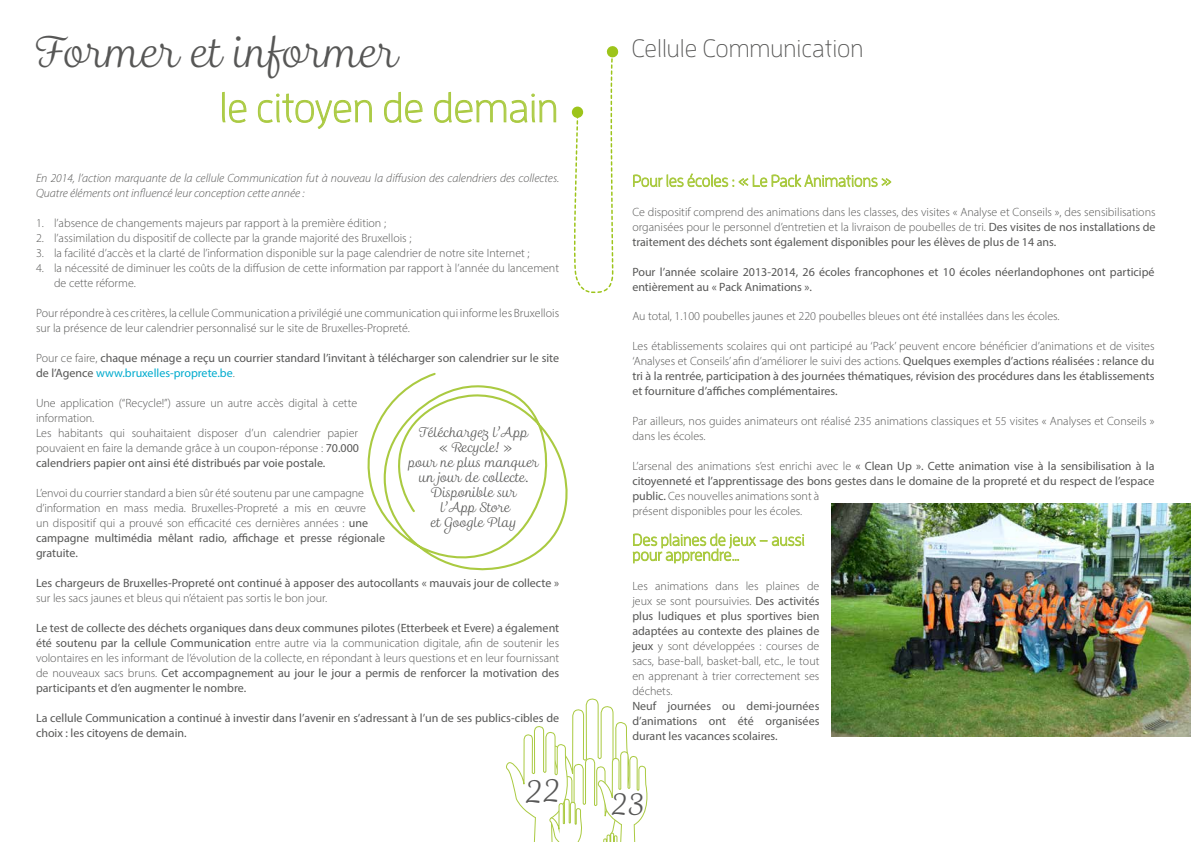
<style>
.page{position:relative;width:1191px;height:842px;background:#fff}
.page>*{position:absolute;margin:0;border:0;box-sizing:border-box;transform-origin:0 0}
.t1{font:300 41px "Enzo OT";color:#aaca41}
.t2{font:41px "Madre Script";color:#575756}
.t3{font:300 25px "Enzo OT";color:#575756}
.t4{font:300 16px/15px "Enzo OT";color:#aaca41}
.t5{font:13px/15px "Madre Script";color:#575756;text-align:center}
.t6{font:300 12px/15px "Myriad Pro";color:#575756}
.t7{font:12px/15px "Myriad Pro";color:#575756}
.t8{font:italic 300 12px/15px "Myriad Pro";color:#575756}
.s1{font-weight:300}
.s2{color:#00abce}
.s3{font-weight:400}
</style>
<div class="page">
<svg style="left:222px;top:92px;width:24px;height:31px"></svg>
<svg style="left:258px;top:93px;width:114px;height:36px"></svg>
<svg style="left:384px;top:92px;width:38px;height:31px"></svg>
<svg style="left:434px;top:92px;width:122px;height:31px"></svg>
<svg style="left:573px;top:46px;width:45px;height:247px"></svg>
<svg style="left:633px;top:173px;width:258px;height:14px"></svg>
<img style="left:831px;top:504px;width:359px;height:232px">
<svg style="left:367px;top:372px;width:138px;height:199px"></svg>
<svg style="left:505px;top:390px;width:299px;height:452px"></svg>
<h1 class="t2" style="left:36px;top:29px;width:363px">Former et informer</h1>
<h2 class="t3" style="left:631px;top:33px;width:233px">Cellule Communication</h2>
<h1 class="t1" style="left:219px;top:83px;width:340px">le citoyen de demain</h1>
<p class="t8" style="left:36px;top:171px;width:525px">En 2014, l’action marquante de la cellule Communication fut à nouveau la diffusion des calendriers des collectes.<br>Quatre éléments ont influencé leur conception cette année :</p>
<p class="t6" style="left:36px;top:216px;width:351px">1. l’absence de changements majeurs par rapport à la première édition ;</p>
<p class="t6" style="left:36px;top:231px;width:377px">2. l’assimilation du dispositif de collecte par la grande majorité des Bruxellois ;</p>
<p class="t6" style="left:36px;top:246px;width:495px">3. la facilité d’accès et la clarté de l’information disponible sur la page calendrier de notre site Internet ;</p>
<p class="t6" style="left:54px;top:261px;width:506px;text-indent:-18px">4. la nécessité de diminuer les coûts de la diffusion de cette information par rapport à l’année du lancement de cette réforme.</p>
<p class="t6" style="left:36px;top:306px;width:524px">Pour répondre à ces critères, la cellule Communication a privilégié une communication qui informe les Bruxellois sur la présence de leur calendrier personnalisé sur le site de Bruxelles-Propreté.</p>
<p class="t7" style="left:36px;top:350px;width:524px"><span class="s1">Pour ce faire,</span> chaque ménage a reçu un courrier standard l’invitant à télécharger son calendrier sur le site de l’Agence <span class="s2">www.bruxelles-proprete.be</span><span class="s1">.</span></p>
<p class="t6" style="left:36px;top:396px;width:324px">Une application (“Recycle!”) assure un autre accès digital à cette information.<br>Les habitants qui souhaitaient disposer d’un calendrier papier pouvaient en faire la demande grâce à un coupon-réponse : <span class="s3">70.000 calendriers papier ont ainsi été distribués par voie postale.</span></p>
<p class="t6" style="left:36px;top:486px;width:351px">L’envoi du courrier standard a bien sûr été soutenu par une campagne d’information en mass media. Bruxelles-Propreté a mis en œuvre<br>un dispositif qui a prouvé son efficacité ces dernières années : <span class="s3">une campagne multimédia mêlant radio, affichage et presse régionale gratuite.</span></p>
<p class="t7" style="left:36px;top:575px;width:525px">Les chargeurs de Bruxelles-Propreté ont continué à apposer des autocollants « mauvais jour de collecte »</p>
<p class="t6" style="left:36px;top:591px;width:293px">sur les sacs jaunes et bleus qui n’étaient pas sortis le bon jour.</p>
<p class="t7" style="left:36px;top:620px;width:525px;text-align:justify">Le test de collecte des déchets organiques dans deux communes pilotes (Etterbeek et Evere) a également été soutenu par la cellule Communication <span class="s1">entre autre via la communication digitale, afin de soutenir les volontaires en les informant de l’évolution de la collecte, en répondant à leurs questions et en leur fournissant de nouveaux sacs bruns.</span> Cet accompagnement au jour le jour a permis de renforcer la motivation des participants et d’en augmenter le nombre.</p>
<p class="t7" style="left:36px;top:710px;width:524px">La cellule Communication a continué à investir dans l’avenir en s’adressant à l’un de ses publics-cibles de choix : les citoyens de demain.</p>
<p class="t5" style="left:409px;top:425px;width:131px">Téléchargez l’App<br>« Recycle! »<br>pour ne plus manquer un jour de collecte.<br>Disponible sur<br>l’App Store<br>et Google Play</p>
<h3 class="t4" style="left:632px;top:173px;width:261px">Pour les écoles : « Le Pack Animations »</h3>
<p class="t6" style="left:632px;top:205px;width:525px;text-align:justify">Ce dispositif comprend des animations dans les classes, des visites « Analyse et Conseils », des sensibilisations organisées pour le personnel d’entretien et la livraison de poubelles de tri. <span class="s3">Des visites de nos installations de traitement des déchets sont également disponibles pour les élèves de plus de 14 ans.</span></p>
<p class="t7" style="left:632px;top:265px;width:524px">Pour l’année scolaire 2013-2014, 26 écoles francophones et 10 écoles néerlandophones ont participé entièrement au « Pack Animations ».</p>
<p class="t6" style="left:632px;top:309px;width:429px">Au total, 1.100 poubelles jaunes et 220 poubelles bleues ont été installées dans les écoles.</p>
<p class="t7" style="left:632px;top:339px;width:524px;text-align:justify"><span class="s1">Les établissements scolaires qui ont participé au ‘Pack’ peuvent encore bénéficier d’animations et de visites ‘Analyses et Conseils’ afin d’améliorer le suivi des actions.</span> Quelques exemples d’actions réalisées : relance du tri à la rentrée, participation à des journées thématiques, révision des procédures dans les établissements et fourniture d’affiches complémentaires.</p>
<p class="t6" style="left:632px;top:414px;width:523px">Par ailleurs, nos guides animateurs ont réalisé 235 animations classiques et 55 visites « Analyses et Conseils » dans les écoles.</p>
<p class="t7" style="left:632px;top:459px;width:524px"><span class="s1">L’arsenal des animations s’est enrichi avec le</span> « Clean Up ». Cette animation vise à la sensibilisation à la citoyenneté et l’apprentissage des bons gestes dans le domaine de la propreté et du respect de l’espace public. <span class="s1">Ces nouvelles animations sont à<br>présent disponibles pour les écoles.</span></p>
<h3 class="t4" style="left:632px;top:532px;width:174px">Des plaines de jeux – aussi pour apprendre…</h3>
<p class="t6" style="left:632px;top:579px;width:189px;text-align:justify">Les animations dans les plaines de jeux se sont poursuivies. <span class="s3">Des activités plus ludiques et plus sportives bien adaptées au contexte des plaines de jeux</span> y sont développées : courses de sacs, base-ball, basket-ball, etc., le tout en apprenant à trier correctement ses déchets.</p>
<p class="t7" style="left:632px;top:699px;width:189px;text-align:justify">Neuf journées ou demi-journées d’animations ont été organisées durant les vacances scolaires.</p>
</div>
